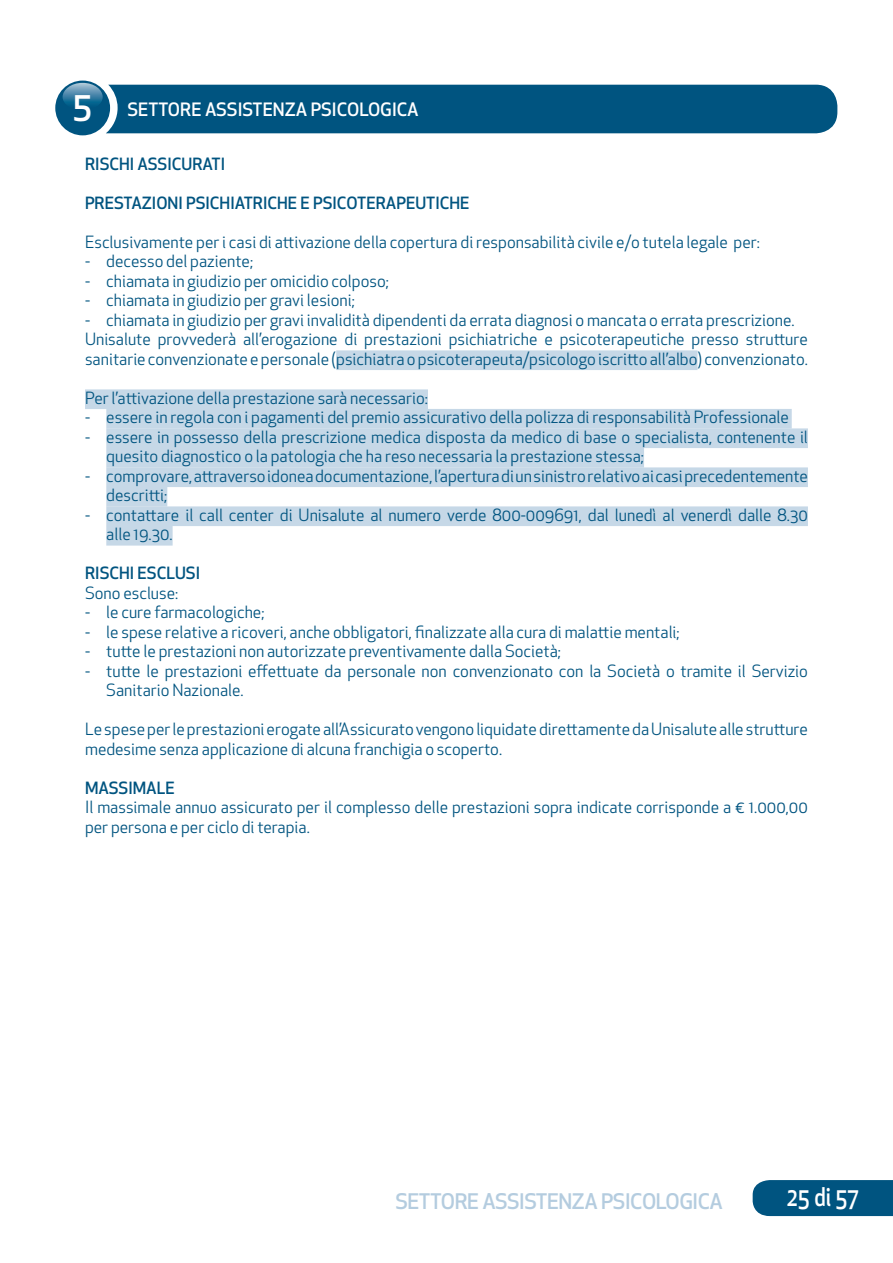
<style>
.page{position:relative;width:893px;height:1263px;background:#fff}
.page>*{position:absolute;margin:0;border:0;box-sizing:border-box;transform-origin:0 0}
.t1{font:500 25.2px "Apex New";color:#fff;scale:.83 1}
.t2{font:500 21px "Apex New";letter-spacing:-.02em;color:#b4ccdf}
.t3{font:500 18px "Apex New";color:#fff}
.t4{font:16.5px/19.5px "Apex New";color:#005480}
.t5{font:500 16.5px "Apex New";color:#005480}
.s1{font-size:34.5px}
</style>
<div class="page">
<div style="left:753px;top:1180px;width:140px;height:36px;background:#005480"></div>
<div style="left:336px;top:350px;width:361px;height:20px;background:#c6d8e7"></div>
<div style="left:85px;top:389px;width:343px;height:20px;background:#c6d8e7"></div>
<div style="left:106px;top:409px;width:686px;height:20px;background:#c6d8e7"></div>
<div style="left:106px;top:428px;width:702px;height:20px;background:#c6d8e7"></div>
<div style="left:106px;top:448px;width:538px;height:20px;background:#c6d8e7"></div>
<div style="left:106px;top:467px;width:702px;height:20px;background:#c6d8e7"></div>
<div style="left:106px;top:487px;width:61px;height:20px;background:#c6d8e7"></div>
<div style="left:106px;top:506px;width:702px;height:20px;background:#c6d8e7"></div>
<div style="left:106px;top:526px;width:67px;height:20px;background:#c6d8e7"></div>
<div style="left:106px;top:85px;width:731px;height:48px;background:#005480"></div>
<div style="left:55px;top:81px;width:55px;height:54px;background:#005480;border-radius:50%"></div>
<svg style="left:63px;top:83px;width:40px;height:27px"></svg>
<p class="t3" style="left:73px;top:97px;width:348px"><span class="s1">5</span> SETTORE ASSISTENZA PSICOLOGICA</p>
<p class="t5" style="left:85px;top:153px;width:142px">RISCHI ASSICURATI</p>
<p class="t5" style="left:85px;top:192px;width:386px">PRESTAZIONI PSICHIATRICHE E PSICOTERAPEUTICHE</p>
<p class="t4" style="left:85px;top:232px;width:676px">Esclusivamente per i casi di attivazione della copertura di responsabilità civile e/o tutela legale per:</p>
<p class="t4" style="left:85px;top:251px;width:170px">- decesso del paziente;</p>
<p class="t4" style="left:85px;top:271px;width:305px">- chiamata in giudizio per omicidio colposo;</p>
<p class="t4" style="left:85px;top:290px;width:271px">- chiamata in giudizio per gravi lesioni;</p>
<p class="t4" style="left:85px;top:310px;width:724px">- chiamata in giudizio per gravi invalidità dipendenti da errata diagnosi o mancata o errata prescrizione.<br>Unisalute provvederà all’erogazione di prestazioni psichiatriche e psicoterapeutiche presso strutture sanitarie convenzionate e personale (psichiatra o psicoterapeuta/psicologo iscritto all’albo) convenzionato.</p>
<p class="t4" style="left:85px;top:388px;width:344px">Per l’attivazione della prestazione sarà necessario:</p>
<p class="t4" style="left:85px;top:408px;width:705px">- essere in regola con i pagamenti del premio assicurativo della polizza di responsabilità Professionale</p>
<p class="t4" style="left:106px;top:427px;width:703px;text-indent:-21px">- essere in possesso della prescrizione medica disposta da medico di base o specialista, contenente il quesito diagnostico o la patologia che ha reso necessaria la prestazione stessa;</p>
<p class="t4" style="left:106px;top:466px;width:703px;text-indent:-21px">- comprovare, attraverso idonea documentazione, l’apertura di un sinistro relativo ai casi precedentemente descritti;</p>
<p class="t4" style="left:106px;top:505px;width:703px;text-indent:-21px">- contattare il call center di Unisalute al numero verde 800-009691, dal lunedì al venerdì dalle 8.30 alle 19.30.</p>
<p class="t5" style="left:85px;top:562px;width:117px">RISCHI ESCLUSI</p>
<p class="t4" style="left:85px;top:583px;width:95px">Sono escluse:</p>
<p class="t4" style="left:85px;top:603px;width:181px">- le cure farmacologiche;</p>
<p class="t4" style="left:85px;top:622px;width:596px">- le spese relative a ricoveri, anche obbligatori, finalizzate alla cura di malattie mentali;</p>
<p class="t4" style="left:85px;top:642px;width:477px">- tutte le prestazioni non autorizzate preventivamente dalla Società;</p>
<p class="t4" style="left:106px;top:661px;width:703px;text-indent:-21px">- tutte le prestazioni effettuate da personale non convenzionato con la Società o tramite il Servizio<br>Sanitario Nazionale.</p>
<p class="t4" style="left:85px;top:720px;width:724px">Le spese per le prestazioni erogate all’Assicurato vengono liquidate direttamente da Unisalute alle strutture medesime senza applicazione di alcuna franchigia o scoperto.</p>
<p class="t5" style="left:85px;top:777px;width:91px">MASSIMALE</p>
<p class="t4" style="left:85px;top:798px;width:724px">Il massimale annuo assicurato per il complesso delle prestazioni sopra indicate corrisponde a € 1.000,00 per persona e per ciclo di terapia.</p>
<p class="t2" style="left:395px;top:1187px;width:329px">SETTORE ASSISTENZA PSICOLOGICA</p>
<h1 class="t1" style="left:787px;top:1180px;width:88px">25 di 57</h1>
</div>
